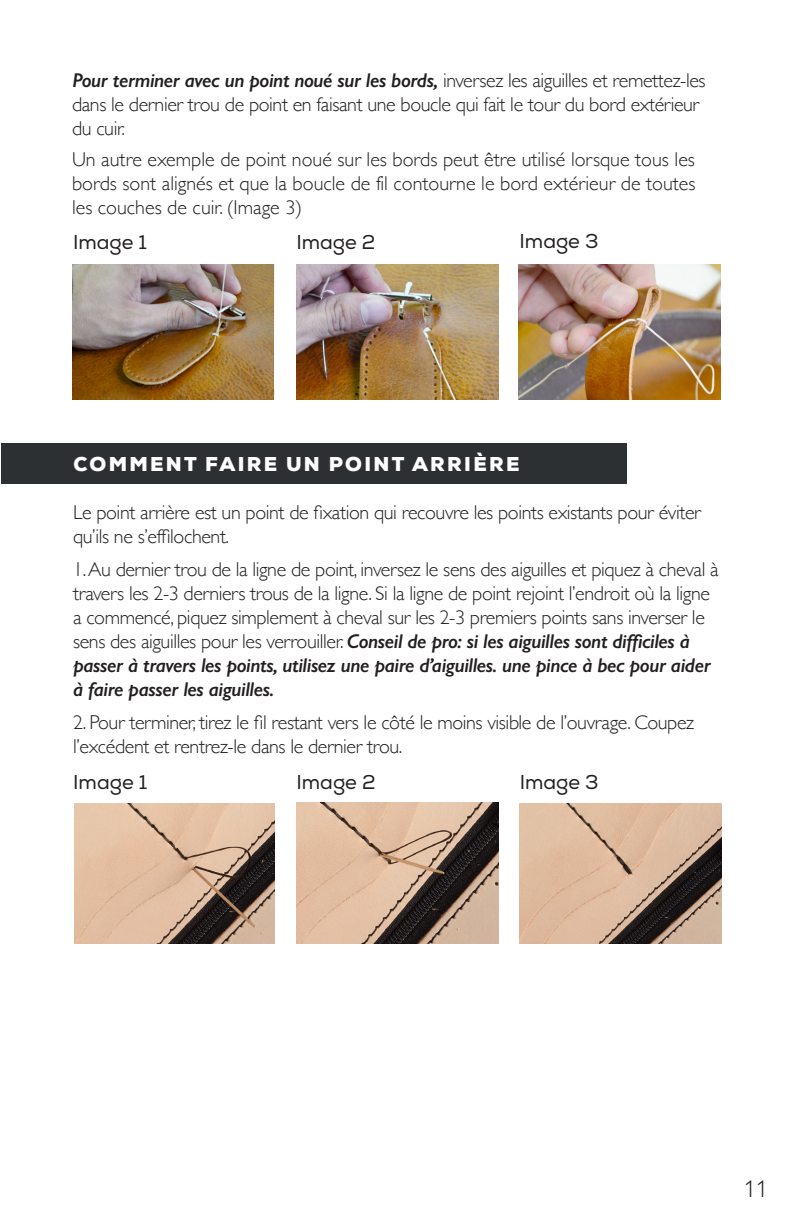
<style>
.page{position:relative;width:792px;height:1224px;background:#fff}
.page>*{position:absolute;margin:0;border:0;box-sizing:border-box;transform-origin:0 0}
.t1{font:300 24px "Gill Sans Nova";color:#231f20}
.t2{font:300 20px/24px "Gill Sans";letter-spacing:-.02em;color:#231f20}
.t3{font:20px "Nexa";color:#231f20}
.t4{font:900 20px "Nexa";letter-spacing:.115em;color:#fff}
.s1{font-weight:600;font-style:italic}
</style>
<div class="page">
<img style="left:519px;top:804px;width:202px;height:139px">
<img style="left:74px;top:804px;width:201px;height:139px">
<img style="left:297px;top:803px;width:201px;height:140px">
<div style="left:1px;top:443px;width:625px;height:40px;background:#2d3032"></div>
<img style="left:73px;top:265px;width:201px;height:135px">
<img style="left:296px;top:265px;width:202px;height:135px">
<img style="left:519px;top:264px;width:201px;height:135px">
<p class="t2" style="left:72px;top:67px;width:635px"><span class="s1">Pour terminer avec un point noué sur les bords,</span> inversez les aiguilles et remettez-les dans le dernier trou de point en faisant une boucle qui fait le tour du bord extérieur du cuir.</p>
<p class="t2" style="left:72px;top:146px;width:625px;text-align:justify">Un autre exemple de point noué sur les bords peut être utilisé lorsque tous les bords sont alignés et que la boucle de fil contourne le bord extérieur de toutes les couches de cuir. (Image 3)</p>
<p class="t3" style="left:73px;top:230px;width:76px">Image 1</p>
<p class="t3" style="left:296px;top:230px;width:81px">Image 2</p>
<p class="t3" style="left:520px;top:229px;width:80px">Image 3</p>
<p class="t4" style="left:74px;top:451px;width:447px">COMMENT FAIRE UN POINT ARRIÈRE</p>
<p class="t2" style="left:73px;top:499px;width:629px">Le point arrière est un point de fixation qui recouvre les points existants pour éviter qu’ils ne s’effilochent.</p>
<p class="t2" style="left:73px;top:556px;width:647px">1. Au dernier trou de la ligne de point, inversez le sens des aiguilles et piquez à cheval à travers les 2-3 derniers trous de la ligne. Si la ligne de point rejoint l’endroit où la ligne a commencé, piquez simplement à cheval sur les 2-3 premiers points sans inverser le sens des aiguilles pour les verrouiller. <span class="s1">Conseil de pro: si les aiguilles sont difficiles à passer à travers les points, utilisez une paire d’aiguilles. une pince à bec pour aider à faire passer les aiguilles.</span></p>
<p class="t2" style="left:73px;top:709px;width:623px">2. Pour terminer, tirez le fil restant vers le côté le moins visible de l’ouvrage. Coupez l’excédent et rentrez-le dans le dernier trou.</p>
<p class="t3" style="left:73px;top:770px;width:75px">Image 1</p>
<p class="t3" style="left:297px;top:770px;width:81px">Image 2</p>
<p class="t3" style="left:520px;top:770px;width:80px">Image 3</p>
<p class="t1" style="left:744px;top:1174px;width:25px">11</p>
</div>
